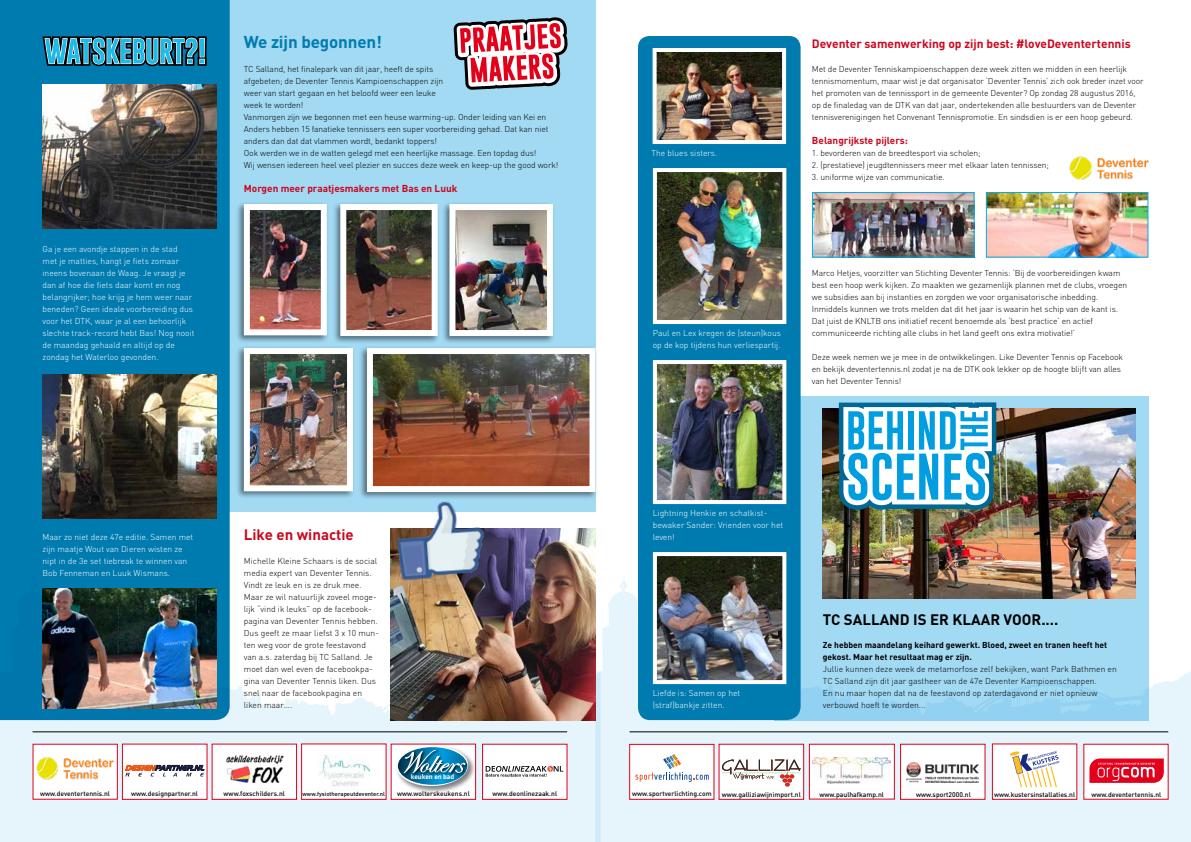
<style>
.page{position:relative;width:1191px;height:842px;background:#fff}
.page>*{position:absolute;margin:0;border:0;box-sizing:border-box;transform-origin:0 0}
.t1{font:700 17px "DIN";letter-spacing:-.01em;color:#007bb0}
.t2{font:700 15px "DIN";color:#000}
.t3{font:700 15px "DIN";color:#cd071e}
.t4{font:700 12px "DIN";color:#cd071e}
.t5{font:700 10px "DIN";color:#cd071e}
.t6{font:300 8.5px/12px "DIN";letter-spacing:-.01em;color:#000}
.t7{font:300 8.5px/12px "DIN";color:#fff}
.t8{font:700 8.5px/12px "DIN";color:#000}
.t9{font:500 7.2px "Klavika";color:#fff}
.t10{font:500 6.8px "DIN";color:#000}
.t11{font:500 6.7px "DIN";color:#000}
.t12{font:500 5.9px "DIN";color:#000}
</style>
<div class="page">
<div style="left:774px;top:396px;width:374px;height:324px;background:#a2daf4"></div>
<div style="left:216px;top:0;width:379px;height:511px;background:#a2daf4"></div>
<div style="left:0;top:0;width:230px;height:575px;background:#007bb0"></div>
<img style="left:43px;top:84px;width:173px;height:144px">
<img style="left:43px;top:375px;width:173px;height:144px">
<svg style="left:600px;top:575px;width:591px;height:267px;fill:#e6f5fc"></svg>
<svg style="left:0;top:575px;width:600px;height:267px"></svg>
<hr style="left:629px;top:732px;width:539px;height:1px;background:#000">
<div style="left:33px;top:744px;width:84px;height:55px;background:#fff"></div>
<img style="left:36px;top:757px;width:78px;height:22px">
<div style="left:391px;top:744px;width:85px;height:55px;background:#fff;border:1px solid #e2001a"></div>
<div style="left:122px;top:744px;width:85px;height:55px;background:#fff"></div>
<div style="left:212px;top:744px;width:85px;height:55px;background:#fff"></div>
<img style="left:226px;top:755px;width:58px;height:27px">
<div style="left:301px;top:744px;width:85px;height:55px;background:#fff"></div>
<img style="left:318px;top:755px;width:51px;height:31px">
<div style="left:1083px;top:744px;width:85px;height:55px;background:#fff"></div>
<svg style="left:125px;top:765px;width:79px;height:11px"></svg>
<div style="left:992px;top:744px;width:85px;height:55px;background:#fff"></div>
<svg style="left:1009px;top:751px;width:50px;height:36px"></svg>
<div style="left:719px;top:744px;width:85px;height:55px;background:#fff"></div>
<svg style="left:722px;top:759px;width:79px;height:27px"></svg>
<div style="left:900px;top:744px;width:85px;height:55px;background:#fff"></div>
<div style="left:482px;top:744px;width:85px;height:55px;background:#fff"></div>
<img style="left:485px;top:765px;width:79px;height:12px">
<img style="left:485px;top:766px;width:78px;height:6px">
<img style="left:486px;top:773px;width:60px;height:4px">
<img style="left:906px;top:762px;width:72px;height:21px">
<div style="left:235px;top:201px;width:94px;height:142px;background:#000;opacity:.5"></div>
<img style="left:251px;top:211px;width:69px;height:117px">
<div style="left:244px;top:204px;width:83px;height:131px;border:6px solid #fff"></div>
<hr style="left:33px;top:732px;width:534px;height:1px;background:#000">
<svg style="left:1089px;top:758px;width:74px;height:25px;background:#e73348"></svg>
<div style="left:629px;top:744px;width:85px;height:55px;background:#fff"></div>
<svg style="left:635px;top:754px;width:73px;height:28px"></svg>
<div style="left:629px;top:744px;width:85px;height:55px;border:1px solid #e2001a"></div>
<div style="left:441px;top:201px;width:114px;height:143px;background:#000;opacity:.5"></div>
<img style="left:456px;top:211px;width:90px;height:118px">
<div style="left:449px;top:204px;width:104px;height:132px;border:6px solid #fff"></div>
<div style="left:332px;top:201px;width:108px;height:143px;background:#000;opacity:.5"></div>
<img style="left:347px;top:211px;width:84px;height:118px">
<div style="left:340px;top:204px;width:98px;height:132px;border:6px solid #fff"></div>
<svg style="left:43px;top:36px;width:164px;height:30px;background:#348098"></svg>
<img style="left:390px;top:528px;width:205px;height:192px">
<img style="left:395px;top:501px;width:92px;height:82px">
<div style="left:638px;top:36px;width:162px;height:684px;background:#007bb0"></div>
<img style="left:657px;top:53px;width:124px;height:86px">
<div style="left:652px;top:48px;width:134px;height:96px;border:4px solid #fff"></div>
<img style="left:658px;top:173px;width:123px;height:146px">
<div style="left:653px;top:168px;width:133px;height:156px;border:4px solid #fff"></div>
<img style="left:658px;top:557px;width:123px;height:122px">
<div style="left:653px;top:552px;width:133px;height:132px;border:4px solid #fff"></div>
<img style="left:658px;top:365px;width:123px;height:134px">
<div style="left:653px;top:360px;width:133px;height:144px;border:4px solid #fff"></div>
<img style="left:823px;top:408px;width:312px;height:191px">
<svg style="left:839px;top:402px;width:157px;height:108px;background:#76c1df"></svg>
<img style="left:814px;top:194px;width:158px;height:62px">
<div style="left:812px;top:192px;width:162px;height:66px;border:1px solid #00adf0"></div>
<img style="left:1069px;top:156px;width:80px;height:23px">
<img style="left:988px;top:194px;width:158px;height:62px">
<div style="left:986px;top:192px;width:162px;height:66px;border:1px solid #00adf0"></div>
<div style="left:396px;top:744px;width:79px;height:49px;background:#000;opacity:.5"></div>
<svg style="left:396px;top:745px;width:72px;height:42px"></svg>
<div style="left:235px;top:345px;width:121px;height:154px;background:#000;opacity:.5"></div>
<img style="left:251px;top:355px;width:95px;height:129px">
<div style="left:244px;top:348px;width:109px;height:143px;border:6px solid #fff"></div>
<div style="left:358px;top:345px;width:240px;height:155px;background:#000;opacity:.5"></div>
<img style="left:374px;top:355px;width:214px;height:130px">
<div style="left:367px;top:348px;width:228px;height:144px;border:6px solid #fff"></div>
<svg style="left:453px;top:17px;width:115px;height:73px"></svg>
<div style="left:809px;top:744px;width:85px;height:55px;background:#fff"></div>
<img style="left:812px;top:758px;width:78px;height:26px">
<p class="t7" style="left:43px;top:243px;width:153px">Ga je een avondje stappen in de stad<br>met je matties, hangt je fiets zomaar ineens bovenaan de Waag. Je vraagt je dan af hoe die fiets daar komt en nog belangrijker; hoe krijg je hem weer naar beneden? Geen ideale voorbereiding dus voor het DTK, waar je al een behoorlijk slechte track-record hebt Bas! Nog nooit de maandag gehaald en altijd op de zondag het Waterloo gevonden.</p>
<h1 class="t1" style="left:244px;top:31px;width:140px">We zijn begonnen!</h1>
<p class="t6" style="left:244px;top:63px;width:316px">TC Salland, het finalepark van dit jaar, heeft de spits<br>afgebeten; de Deventer Tennis Kampioenschappen zijn<br>weer van start gegaan en het beloofd weer een leuke<br>week te worden!<br>Vanmorgen zijn we begonnen met een heuse warming-up. Onder leiding van Kei en Anders hebben 15 fanatieke tennissers een super voorbereiding gehad. Dat kan niet anders dan dat dat vlammen wordt, bedankt toppers!<br>Ook werden we in de watten gelegd met een heerlijke massage. Een topdag dus!<br>Wij wensen iedereen heel veel plezier en succes deze week en keep-up the good work!</p>
<p class="t5" style="left:244px;top:182px;width:215px">Morgen meer praatjesmakers met Bas en Luuk</p>
<p class="t7" style="left:43px;top:531px;width:152px">Maar zo niet deze 47e editie. Samen met zijn maatje Wout van Dieren wisten ze nipt in de 3e set tiebreak te winnen van Bob Fenneman en Luuk Wismans.</p>
<h2 class="t3" style="left:244px;top:525px;width:111px">Like en winactie</h2>
<p class="t6" style="left:244px;top:555px;width:137px">Michelle Kleine Schaars is de social media expert van Deventer Tennis.<br>Vindt ze leuk en is ze druk mee.<br>Maar ze wil natuurlijk zoveel moge&shy;lijk “vind ik leuks” op de facebook&shy;pagina van Deventer Tennis hebben.<br>Dus geeft ze maar liefst 3 x 10 mun&shy;ten weg voor de grote feestavond van a.s. zaterdag bij TC Salland. Je moet dan wel even de facebookpa&shy;gina van Deventer Tennis liken. Dus snel naar de facebookpagina en liken maar….</p>
<p class="t9" style="left:411px;top:773px;width:45px">keuken en bad</p>
<p class="t7" style="left:651px;top:147px;width:67px">The blues sisters.</p>
<h3 class="t4" style="left:812px;top:36px;width:320px">Deventer samenwerking op zijn best: #loveDeventertennis</h3>
<p class="t6" style="left:812px;top:63px;width:333px">Met de Deventer Tenniskampioenschappen deze week zitten we midden in een heerlijk tennismomentum, maar wist je dat organisator ‘Deventer Tennis’ zich ook breder inzet voor het promoten van de tennissport in de gemeente Deventer? Op zondag 28 augustus 2016, op de finaledag van de DTK van dat jaar, ondertekenden alle bestuurders van de Deventer tennisverenigingen het Convenant Tennispromotie. En sindsdien is er een hoop gebeurd.</p>
<p class="t5" style="left:812px;top:134px;width:97px">Belangrijkste pijlers:</p>
<p class="t6" style="left:812px;top:147px;width:170px">1. bevorderen van de breedtesport via scholen;</p>
<p class="t6" style="left:812px;top:159px;width:238px">2. (prestatieve) jeugdtennissers meer met elkaar laten tennissen;</p>
<p class="t6" style="left:812px;top:171px;width:134px">3. uniforme wijze van communicatie.</p>
<p class="t7" style="left:653px;top:327px;width:130px">Paul en Lex kregen de (steun)kous op de kop tijdens hun verliespartij.</p>
<p class="t6" style="left:812px;top:267px;width:317px">Marco Hetjes, voorzitter van Stichting Deventer Tennis: ‘Bij de voorbereidingen kwam best een hoop werk kijken. Zo maakten we gezamenlijk plannen met de clubs, vroegen we subsidies aan bij instanties en zorgden we voor organisatorische inbedding.<br>Inmiddels kunnen we trots melden dat dit het jaar is waarin het schip van de kant is.<br>Dat juist de KNLTB ons initiatief recent benoemde als ‘best practice’ en actief communiceerde richting alle clubs in het land geeft ons extra motivatie!’</p>
<p class="t6" style="left:812px;top:351px;width:312px">Deze week nemen we je mee in de ontwikkelingen. Like Deventer Tennis op Facebook en bekijk deventertennis.nl zodat je na de DTK ook lekker op de hoogte blijft van alles van het Deventer Tennis!</p>
<p class="t7" style="left:653px;top:507px;width:132px">Lightning Henkie en schatkist&shy;bewaker Sander: Vrienden voor het leven!</p>
<p class="t7" style="left:653px;top:687px;width:89px">Liefde is: Samen op het (straf)bankje zitten.</p>
<h2 class="t2" style="left:823px;top:609px;width:237px">TC SALLAND IS ER KLAAR VOOR....</h2>
<p class="t8" style="left:823px;top:639px;width:286px">Ze hebben maandelang keihard gewerkt. Bloed, zweet en tranen heeft het gekost. Maar het resultaat mag er zijn.</p>
<p class="t6" style="left:823px;top:663px;width:295px">Jullie kunnen deze week de metamorfose zelf bekijken, want Park Bathmen en TC Salland zijn dit jaar gastheer van de 47e Deventer Kampioenschappen.<br>En nu maar hopen dat na de feestavond op zaterdagavond er niet opnieuw verbouwd hoeft te worden...</p>
<p class="t11" style="left:40px;top:789px;width:71px">www.deventertennis.nl</p>
<p class="t11" style="left:131px;top:790px;width:68px">www.designpartner.nl</p>
<p class="t11" style="left:224px;top:790px;width:63px">www.foxschilders.nl</p>
<p class="t12" style="left:302px;top:790px;width:84px">www.fysiotherapeutdeventer.nl</p>
<p class="t11" style="left:397px;top:790px;width:74px">www.wolterskeukens.nl</p>
<p class="t11" style="left:492px;top:790px;width:66px">www.deonlinezaak.nl</p>
<p class="t11" style="left:632px;top:789px;width:81px">www.sportverlichting.com</p>
<p class="t11" style="left:722px;top:790px;width:80px">www.galliziawijnimport.nl</p>
<p class="t11" style="left:916px;top:790px;width:56px">www.sport2000.nl</p>
<p class="t11" style="left:994px;top:790px;width:83px">www.kustersinstallaties.nl</p>
<p class="t11" style="left:1091px;top:790px;width:71px">www.deventertennis.nl</p>
<p class="t10" style="left:819px;top:790px;width:66px">www.paulhafkamp.nl</p>
</div>
